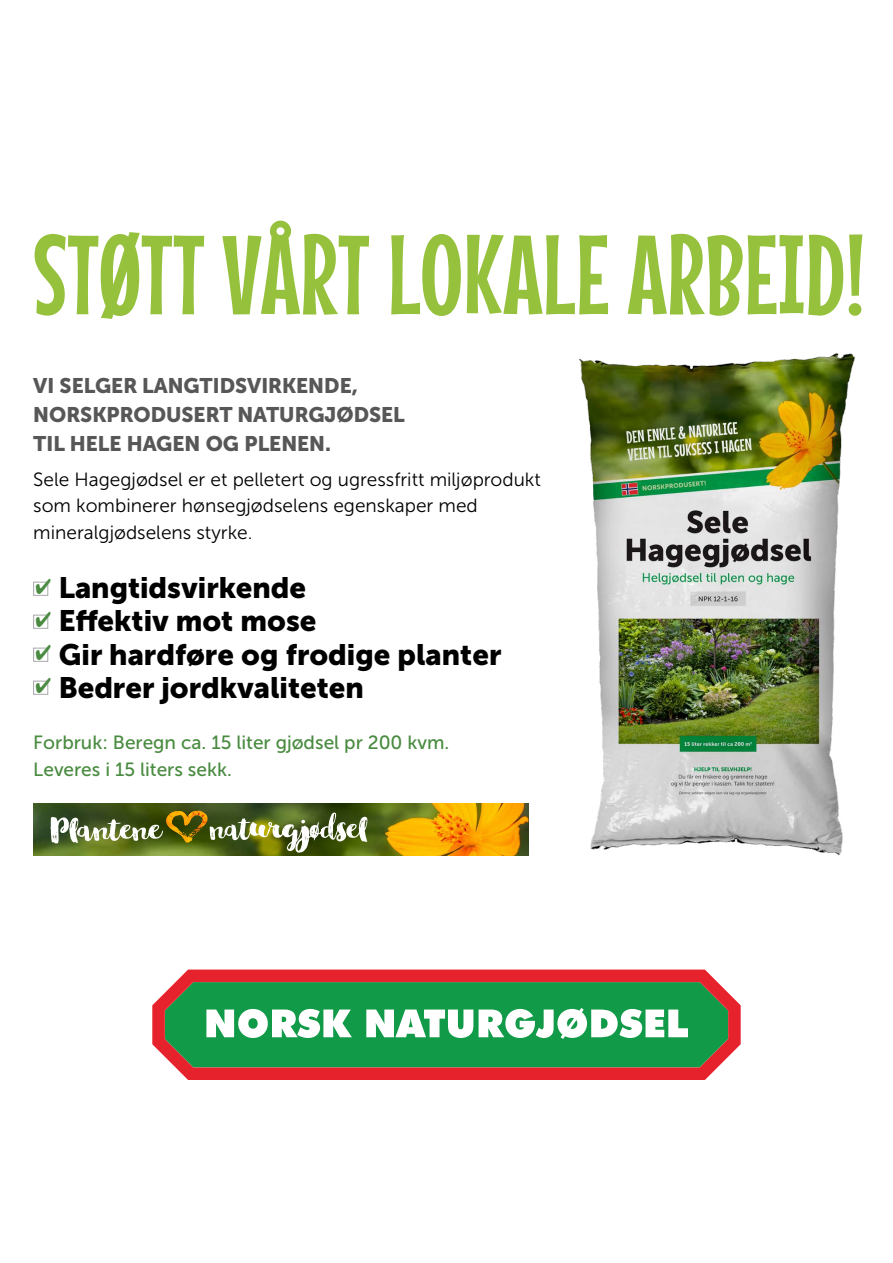
<style>
.page{position:relative;width:893px;height:1263px;background:#fff}
.page>*{position:absolute;margin:0;border:0;box-sizing:border-box;transform-origin:0 0}
.t1{font:112.35px "Mouse Memoirs";color:#96c13d}
.t2{font:29.4px/33.5px "Museo Sans Cyrl 900";color:#000}
.t3{font:21px/28.7px "Museo Sans Cyrl 900";color:#575758}
.t4{font:19.05px/26.4px "Museo Sans 300";color:#000}
.t5{font:19.05px/26.4px "Museo Sans 500";color:#498b40}
</style>
<div class="page">
<div style="left:33px;top:648px;width:15px;height:14px;border:1px solid #a7a9ac"></div>
<div style="left:33px;top:681px;width:15px;height:14px;border:1px solid #a7a9ac"></div>
<div style="left:33px;top:615px;width:15px;height:14px;border:1px solid #a7a9ac"></div>
<div style="left:33px;top:582px;width:15px;height:14px;border:1px solid #a7a9ac"></div>
<img style="left:528px;top:353px;width:328px;height:503px">
<img style="left:33px;top:803px;width:495px;height:53px">
<svg style="left:50px;top:811px;width:317px;height:42px;background:#727e42"></svg>
<svg style="left:152px;top:969px;width:589px;height:111px;background:#617b4a"></svg>
<svg style="left:206px;top:1009px;width:146px;height:29px"></svg>
<svg style="left:366px;top:1009px;width:107px;height:29px"></svg>
<svg style="left:479px;top:1008px;width:209px;height:31px"></svg>
<svg style="left:36px;top:647px;width:13px;height:46px"></svg>
<svg style="left:36px;top:614px;width:13px;height:13px"></svg>
<svg style="left:36px;top:581px;width:13px;height:13px"></svg>
<p class="t1" style="left:33px;top:209px;width:833px">STØTT VÅRT LOKALE ARBEID!</p>
<p class="t3" style="left:33px;top:371px;width:373px">VI SELGER LANGTIDSVIRKENDE,<br>NORSKPRODUSERT NATURGJØDSEL<br>TIL HELE HAGEN OG PLENEN.</p>
<p class="t4" style="left:33px;top:466px;width:509px">Sele Hagegjødsel er et pelletert og ugressfritt miljøprodukt som kombinerer hønsegjødselens egenskaper med mineralgjødselens styrke.</p>
<p class="t2" style="left:59px;top:571px;width:444px">Langtidsvirkende<br>Effektiv mot mose<br>Gir hardføre og frodige planter<br>Bedrer jordkvaliteten</p>
<p class="t5" style="left:33px;top:730px;width:418px">Forbruk: Beregn ca. 15 liter gjødsel pr 200 kvm.<br>Leveres i 15 liters sekk.</p>
</div>
